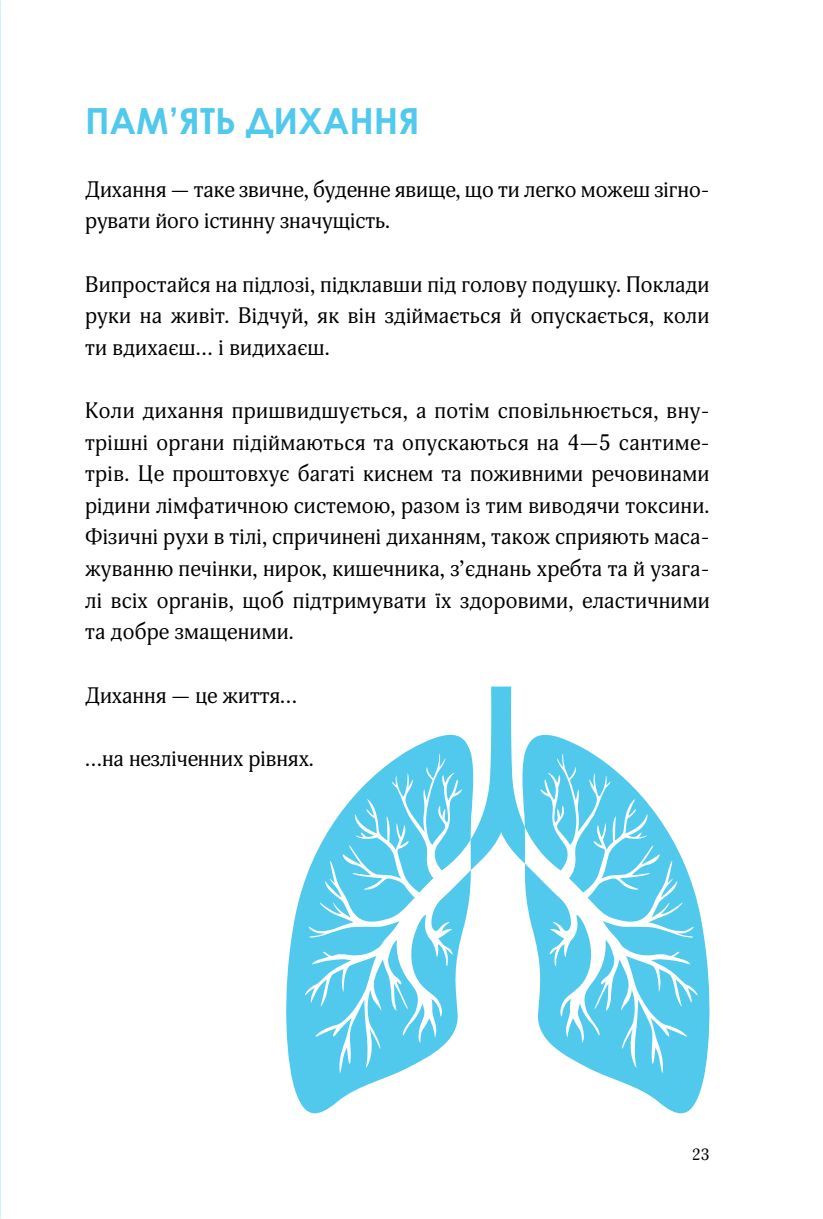
<style>
.page{position:relative;width:823px;height:1219px;background:#fff}
.page>*{position:absolute;margin:0;border:0;box-sizing:border-box;transform-origin:0 0}
.H3{font:700 36px "Century Gothic";color:#50c9ed}
.MainText{font:22px/31.6px "Adonis";color:#000;text-align:justify}
.t1{font:16px "Adonis";color:#000}
</style>
<div class="page">
<svg style="left:604px;top:901px;width:105px;height:212px;fill:#50c9ed"></svg>
<svg style="left:286px;top:883px;width:106px;height:230px;fill:#50c9ed"></svg>
<svg style="left:304px;top:734px;width:167px;height:341px;fill:#50c9ed"></svg>
<svg style="left:524px;top:734px;width:173px;height:341px;fill:#50c9ed"></svg>
<svg style="left:470px;top:687px;width:55px;height:183px"></svg>
<p class="H3" style="left:85px;top:93px;width:336px">ПАМ’ЯТЬ ДИХАННЯ</p>
<p class="MainText" style="left:85px;top:174px;width:625px">Дихання — таке звичне, буденне явище, що ти легко можеш зігно&shy;рувати його істинну значущість.</p>
<p class="MainText" style="left:85px;top:269px;width:625px">Випростайся на підлозі, підклавши під голову подушку. Поклади руки на живіт. Відчуй, як він здіймається й опускається, коли ти вдихаєш… і видихаєш.</p>
<p class="MainText" style="left:85px;top:395px;width:626px">Коли дихання пришвидшується, а потім сповільнюється, вну&shy;трішні органи підіймаються та опускаються на 4—5 сантиме&shy;трів. Це проштовхує багаті киснем та поживними речовинами рідини лімфатичною системою, разом із тим виводячи токсини.<br>Фізичні рухи в тілі, спричинені диханням, також сприяють маса&shy;жуванню печінки, нирок, кишечника, з’єднань хребта та й узага&shy;лі всіх органів, щоб підтримувати їх здоровими, еластичними та добре змащеними.</p>
<p class="MainText" style="left:85px;top:679px;width:213px">Дихання — це життя…</p>
<p class="MainText" style="left:85px;top:743px;width:230px">…на незліченних рівнях.</p>
<p class="t1" style="left:691px;top:1145px;width:19px">23</p>
</div>
